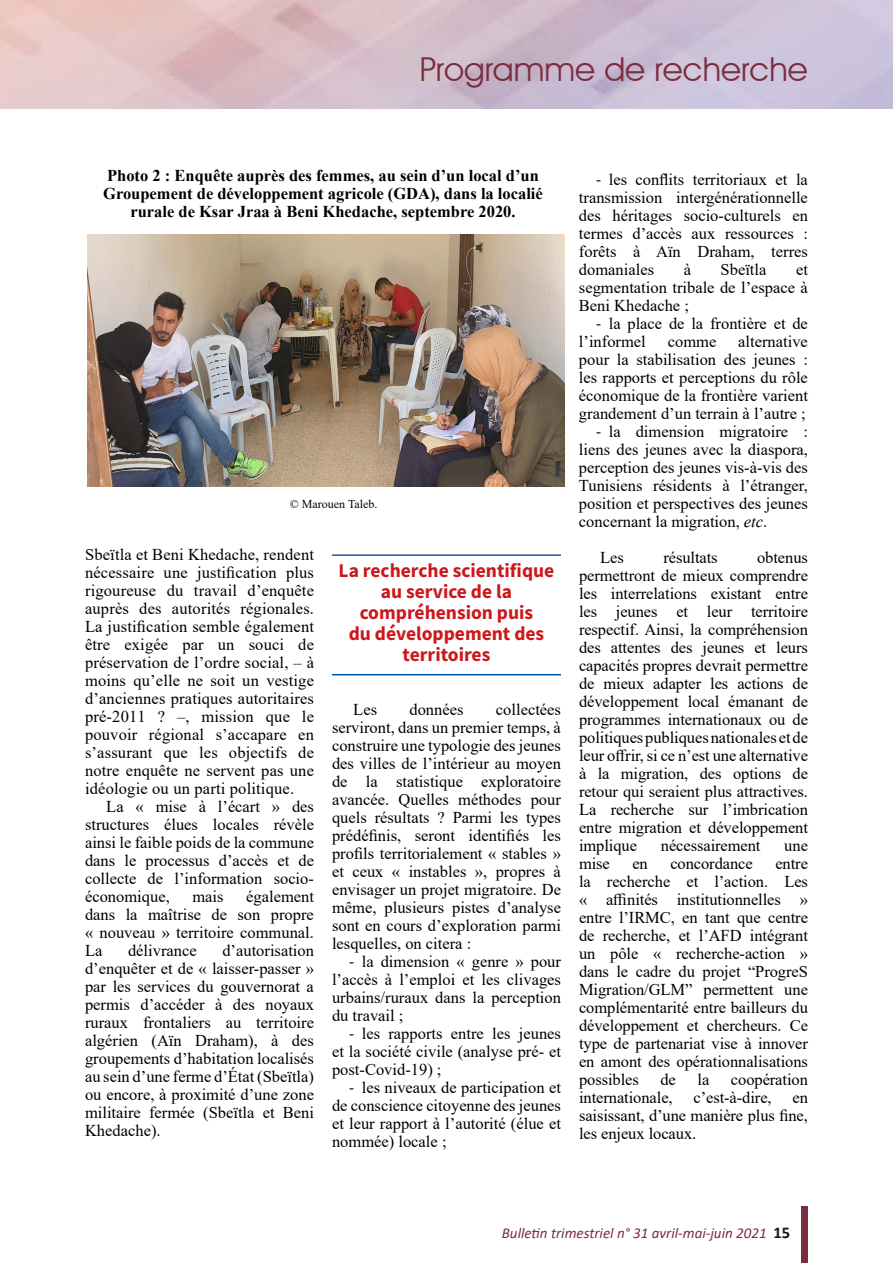
<style>
.page{position:relative;width:893px;height:1263px;background:#fff}
.page>*{position:absolute;margin:0;border:0;box-sizing:border-box;transform-origin:0 0}
.t1{font:33px "Avant Garde IT Cby BT";color:#7c2d40}
.t2{font:700 19.5px/21px "Source Sans Pro";color:#cd171a;text-align:center}
.t3{font:16.5px/18px "Times New Roman";color:#000;text-align:justify}
.t4{font:700 16.5px/18px "Times New Roman";color:#000;text-align:center}
.t5{font:italic 15px "Calibri";color:#7c2d40}
.t6{font:12px "Times New Roman";color:#000}
.s1{font-family:"Calibri"}
.s2{font-style:italic}
.s3{font-weight:700;font-style:normal;font-size:16.5px;color:#0e1821}
</style>
<div class="page">
<div style="left:802px;top:1206px;width:6px;height:57px;background:#7c2d40"></div>
<hr style="left:332px;top:554px;width:229px;height:2px;background:#2c52a0">
<hr style="left:332px;top:674px;width:229px;height:1px;background:#0052a1">
<img style="left:88px;top:234px;width:477px;height:252px">
<h1 class="t1" style="left:420px;top:49px;width:390px">Programme de recherche</h1>
<p class="t4" style="left:103px;top:166px;width:441px">Photo 2 : Enquête auprès des femmes, au sein d’un local d’un<br>Groupement de développement agricole (GDA), dans la localié rurale de Ksar Jraa à Beni Khedache, septembre 2020.</p>
<p class="t6" style="left:290px;top:495px;width:89px">© Marouen Taleb.</p>
<p class="t3" style="left:85px;top:545px;width:231px">Sbeïtla et Beni Khedache, rendent nécessaire une justification plus rigoureuse du travail d’enquête auprès des autorités régionales.<br>La justification semble également être exigée par un souci de préservation de l’ordre social, – à moins qu’elle ne soit un vestige d’anciennes pratiques autoritaires pré-2011 ? –, mission que le pouvoir régional s’accapare en s’assurant que les objectifs de notre enquête ne servent pas une idéologie ou un parti politique.</p>
<p class="t3" style="left:85px;top:797px;width:230px;text-indent:21px">La « mise à l’écart » des structures élues locales révèle ainsi le faible poids de la commune dans le processus d’accès et de collecte de l’information socio&shy;économique,</p>
<p class="t3" style="left:85px;top:887px;width:230px;text-indent:161px">également dans la maîtrise de son propre « nouveau » territoire communal.<br>La</p>
<p class="t3" style="left:192px;top:887px;width:33px">mais</p>
<p class="t3" style="left:85px;top:941px;width:230px;text-indent:137px">d’autorisation d’enquêter et de « laisser-passer » par les services du gouvernorat a permis d’accéder à des noyaux ruraux frontaliers au territoire algérien (Aïn Draham), à des groupements d’habitation localisés au sein d’une ferme d’État (Sbeïtla) ou encore, à proximité d’une zone militaire fermée (Sbeïtla et Beni Khedache).</p>
<p class="t3" style="left:128px;top:941px;width:70px">délivrance</p>
<p class="t2" style="left:339px;top:560px;width:217px">La recherche scientifique au service de la compréhension puis<br>du développement des territoires</p>
<p class="t3" style="left:332px;top:700px;width:230px;text-indent:164px">collectées serviront, dans un premier temps, à construire une typologie des jeunes des villes de l’intérieur au moyen de la statistique exploratoire avancée. Quelles méthodes pour quels résultats ? Parmi les types prédéfinis, seront identifiés les profils territorialement « stables » et ceux « instables », propres à envisager un projet migratoire. De même, plusieurs pistes d’analyse sont en cours d’exploration parmi lesquelles, on citera :</p>
<p class="t3" style="left:332px;top:952px;width:230px;text-indent:17px"><span class="s1">-</span> la dimension « genre » pour l’accès à l’emploi et les clivages urbains/ruraux dans la perception du travail ;</p>
<p class="t3" style="left:332px;top:1024px;width:230px;text-indent:17px"><span class="s1">-</span> les rapports entre les jeunes et la société civile (analyse pré- et post-Covid-19) ;</p>
<p class="t3" style="left:332px;top:1078px;width:230px;text-indent:17px"><span class="s1">-</span> les niveaux de participation et de conscience citoyenne des jeunes et leur rapport à l’autorité (élue et nommée) locale ;</p>
<p class="t3" style="left:353px;top:700px;width:25px">Les</p>
<p class="t3" style="left:409px;top:700px;width:56px">données</p>
<p class="t3" style="left:579px;top:170px;width:230px;text-indent:17px"><span class="s1">-</span> les conflits territoriaux et la transmission intergénérationnelle des héritages socio-culturels en termes d’accès aux ressources : forêts à Aïn Draham, terres domaniales</p>
<p class="t3" style="left:684px;top:260px;width:9px">à</p>
<p class="t3" style="left:721px;top:260px;width:47px">Sbeïtla</p>
<p class="t3" style="left:579px;top:260px;width:230px;text-indent:217px">et segmentation tribale de l’espace à Beni Khedache ;</p>
<p class="t3" style="left:579px;top:314px;width:230px;text-indent:17px"><span class="s1">-</span> la place de la frontière et de l’informel</p>
<p class="t3" style="left:579px;top:332px;width:230px;text-indent:159px">alternative pour la stabilisation des jeunes : les rapports et perceptions du rôle économique de la frontière varient grandement d’un terrain à l’autre ;</p>
<p class="t3" style="left:579px;top:422px;width:230px;text-indent:17px"><span class="s1">-</span> la dimension migratoire : liens des jeunes avec la diaspora, perception des jeunes vis-à-vis des Tunisiens résidents à l’étranger, position et perspectives des jeunes concernant la migration, <span class="s2">etc</span>.</p>
<p class="t3" style="left:600px;top:548px;width:25px">Les</p>
<p class="t3" style="left:663px;top:548px;width:56px">résultats</p>
<p class="t3" style="left:668px;top:332px;width:50px">comme</p>
<p class="t3" style="left:579px;top:548px;width:231px;text-indent:178px">obtenus permettront de mieux comprendre les interrelations existant entre les jeunes et leur territoire respectif. Ainsi, la compréhension des attentes des jeunes et leurs capacités propres devrait permettre de mieux adapter les actions de développement local émanant de programmes internationaux ou de politiques publiques nationales et de leur offrir, si ce n’est une alternative à la migration, des options de retour qui seraient plus attractives.<br>La recherche sur l’imbrication entre migration et développement implique</p>
<p class="t3" style="left:661px;top:836px;width:101px">nécessairement</p>
<p class="t3" style="left:784px;top:836px;width:25px">une</p>
<p class="t3" style="left:579px;top:854px;width:32px">mise</p>
<p class="t3" style="left:632px;top:854px;width:17px">en</p>
<p class="t3" style="left:670px;top:854px;width:84px">concordance</p>
<p class="t3" style="left:579px;top:854px;width:231px;text-indent:196px">entre la recherche et l’action. Les « affinités institutionnelles » entre l’IRMC, en tant que centre de recherche, et l’AFD intégrant un pôle « recherche-action » dans le cadre du projet “ProgreS Migration/GLM” permettent une complémentarité entre bailleurs du développement et chercheurs. Ce type de partenariat vise à innover en amont des opérationnalisations possibles</p>
<p class="t3" style="left:660px;top:1070px;width:17px">de</p>
<p class="t3" style="left:697px;top:1070px;width:13px">la</p>
<p class="t3" style="left:731px;top:1070px;width:79px">coopération</p>
<p class="t3" style="left:579px;top:1088px;width:95px">internationale,</p>
<p class="t3" style="left:693px;top:1088px;width:80px">c’est-à-dire,</p>
<p class="t3" style="left:579px;top:1088px;width:230px;text-indent:213px">en saisissant, d’une manière plus fine, les enjeux locaux.</p>
<p class="t5" style="left:502px;top:1222px;width:290px">Bulletin trimestriel n° 31 avril-mai-juin 2021 <span class="s3">15</span></p>
</div>
